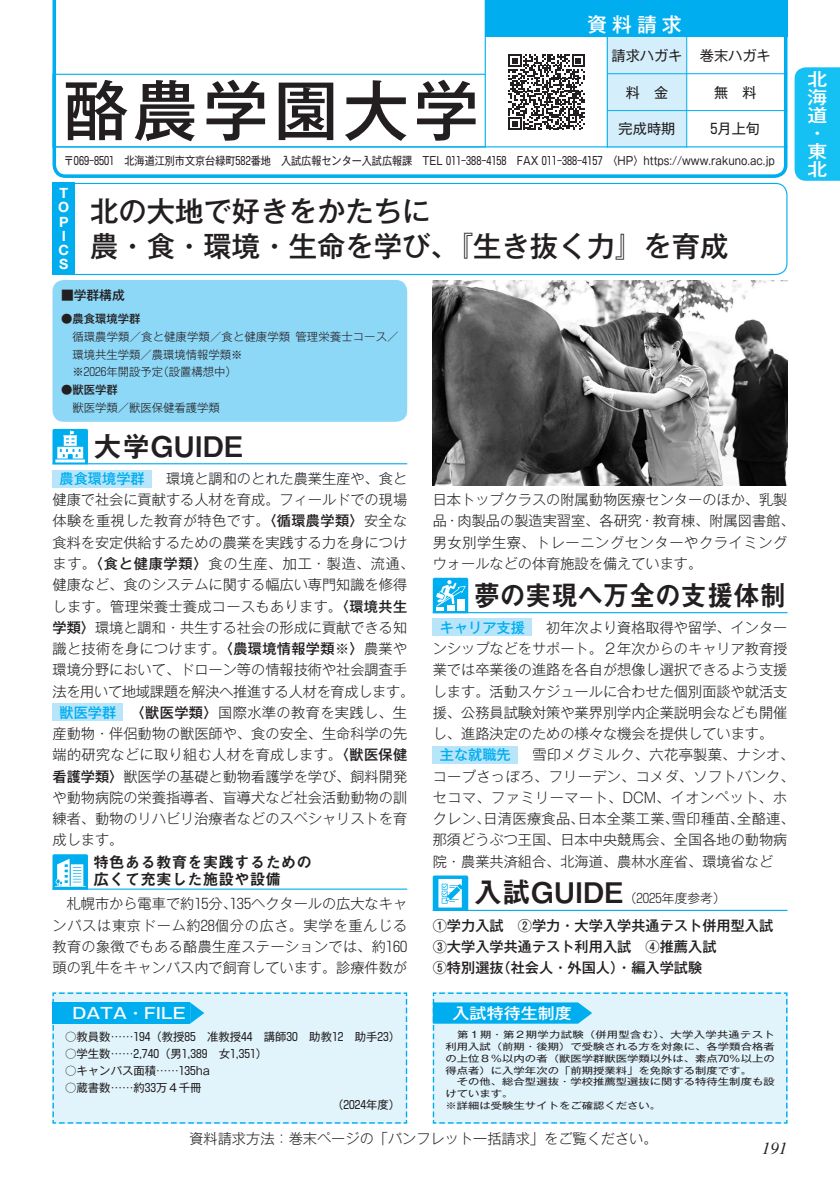
<style>
.page{position:relative;width:840px;height:1191px;background:#fff}
.page>*{position:absolute;margin:0;border:0;box-sizing:border-box;transform-origin:0 0}
.t1{font:500 65.2px "Gothic MB101 Pr 5";letter-spacing:.075em;color:#231f20}
.t2{font:500 28.4px "Gothic MB101 Pr 5";color:#231f20}
.t3{font:28.4px "Midashi Go Pr 5 MB31";color:#231f20}
.t4{font:28.4px "Midashi Go Pr 5 MB31";letter-spacing:-.03em;color:#231f20;scale:.93 1}
.t5{font:500 19.8px "Gothic MB101 Pr 5";color:#fff}
.t6{font:500 17.8px/17.8px "Gothic MB101 Pr 5";color:#fff;scale:1.11 1}
.t7{font:italic 17px "Times LT Std";color:#231f20}
.t8{font:15.6px "Midashi Go Pr 5 MB31";color:#231f20}
.t9{font:500 15.4px "Gothic MB101 Pr 5";color:#fff;scale:1.11 1}
.t10{font:300 14.2px/21.2px "Gothic MB101 Pr 5";color:#231f20;text-align:justify}
.t11{font:300 14.2px/21.2px "Gothic MB101 Pr 5";letter-spacing:.025em;color:#231f20}
.t12{font:500 14.2px "Gothic MB101 Pr 5";color:#231f20}
.t13{font:14.2px "Gothic MB101 Pr 5";color:#231f20}
.t14{font:500 14.2px "Gothic MB101 Pr 5";color:#00aeef}
.t15{font:700 14.2px "Helvetica Neue LT Std";color:#fff}
.t16{font:500 12.8px "Gothic MB101 Pr 5";color:#231f20}
.t17{font:11.4px "Gothic MB101 Pr 5";color:#231f20;scale:.89 1}
.t18{font:11.4px "Gothic MB101 Pr 5";color:#231f20}
.t19{font:300 11.4px/17.8px "Gothic MB101 Pr 5";color:#231f20}
.t20{font:500 11.4px "Gothic MB101 Pr 5";color:#231f20}
.t21{font:9px/11.6px "Gothic MB101 Pr 5";color:#231f20;text-align:justify;scale:1.25 1}
.s1{font-family:"Shin Go Pr 5"}
.s2{font-weight:500}
.s3{font-family:"Gothic MB101 Pr 5";font-weight:300;font-size:12.8px}
.s4{font-family:"Shin Go Pr 5";font-weight:300;font-size:12.8px}
</style>
<div class="page">
<div style="left:794px;top:67px;width:45px;height:114px;background:#15c0f2"></div>
<div style="left:52px;top:183px;width:735px;height:92px;border:1px solid #00aeef;border-radius:11px"></div>
<svg style="left:52px;top:992px;width:355px;height:131px;background:#ceeefa"></svg>
<svg style="left:52px;top:0;width:735px;height:178px"></svg>
<hr style="left:52px;top:146px;width:735px;height:1px;background:#00aeef">
<div style="left:52px;top:74px;width:433px;height:73px;border:1px solid #00aeef"></div>
<hr style="left:606px;top:37px;width:1px;height:110px;background:#00aeef">
<svg style="left:508px;top:54px;width:76px;height:76px"></svg>
<hr style="left:484px;top:0;width:1px;height:74px;background:#00aeef">
<div style="left:485px;top:0;width:302px;height:37px;background:#00aeef"></div>
<hr style="left:686px;top:37px;width:1px;height:110px;background:#00aeef">
<hr style="left:607px;top:73px;width:180px;height:1px;background:#00aeef">
<hr style="left:607px;top:110px;width:180px;height:1px;background:#00aeef">
<div style="left:52px;top:470px;width:100px;height:17px;background:#b9e5fa"></div>
<div style="left:52px;top:704px;width:71px;height:17px;background:#b9e5fa"></div>
<hr style="left:52px;top:463px;width:355px;height:1px;background:#00aeef">
<svg style="left:52px;top:429px;width:36px;height:35px"></svg>
<hr style="left:52px;top:888px;width:355px;height:1px;background:#00aeef">
<svg style="left:52px;top:854px;width:36px;height:35px"></svg>
<div style="left:432px;top:619px;width:99px;height:17px;background:#b9e5fa"></div>
<div style="left:432px;top:746px;width:85px;height:17px;background:#b9e5fa"></div>
<hr style="left:432px;top:612px;width:355px;height:1px;background:#00aeef">
<svg style="left:432px;top:578px;width:36px;height:35px"></svg>
<div style="left:446px;top:605px;width:8px;height:5px;background:#fff"></div>
<div style="left:457px;top:599px;width:7px;height:11px;background:#fff"></div>
<img style="left:432px;top:280px;width:355px;height:205px">
<div style="left:52px;top:280px;width:355px;height:142px;background:#8dd7f7;border-radius:11px"></div>
<div style="left:52px;top:183px;width:23px;height:92px;background:#00aeef"></div>
<hr style="left:432px;top:909px;width:355px;height:2px;background:#00aeef">
<svg style="left:432px;top:875px;width:36px;height:36px"></svg>
<svg style="left:432px;top:992px;width:355px;height:131px;background:#cdeefa"></svg>
<p class="t5" style="left:587px;top:8px;width:96px">資料請求</p>
<p class="t13" style="left:699px;top:43px;width:72px">巻末ハガキ</p>
<p class="t13" style="left:713px;top:80px;width:44px">無　料</p>
<p class="t13" style="left:710px;top:117px;width:51px"><span class="s1">5</span>月上旬</p>
<p class="t13" style="left:611px;top:44px;width:72px">請求ハガキ</p>
<p class="t13" style="left:625px;top:80px;width:44px">料　金</p>
<p class="t1" style="left:63px;top:56px;width:417px">酪農学園大学</p>
<p class="t17" style="left:64px;top:151px;width:800px">〒<span class="s1">069</span>‒<span class="s1">8501</span>　北海道江別市文京台緑町<span class="s1">582</span>番地　入試広報センター入試広報課　TEL <span class="s1">011</span>‒<span class="s1">388</span>‒<span class="s1">4158</span>　FAX <span class="s1">011</span>‒<span class="s1">388</span>‒<span class="s1">4157</span>　〈HP〉https://www.rakuno.ac.jp</p>
<p class="t13" style="left:618px;top:117px;width:58px">完成時期</p>
<p class="t15" style="left:59px;top:184px;width:10px">T</p>
<p class="t15" style="left:58px;top:198px;width:13px">O</p>
<p class="t15" style="left:59px;top:213px;width:11px">P</p>
<p class="t15" style="left:62px;top:227px;width:6px">I</p>
<p class="t15" style="left:59px;top:241px;width:12px">C</p>
<p class="t15" style="left:59px;top:255px;width:11px">S</p>
<p class="t2" style="left:90px;top:188px;width:342px">北の大地で好きをかたちに</p>
<p class="t2" style="left:90px;top:223px;width:639px">農・食・環境・生命を学び、『生き抜く力』を育成</p>
<p class="t16" style="left:61px;top:284px;width:65px">■学群構成</p>
<p class="t20" style="left:61px;top:309px;width:81px">●農食環境学群</p>
<p class="t19" style="left:72px;top:327px;width:327px">循環農学類／食と健康学類／食と健康学類 管理栄養士コース／環境共生学類／農環境情報学類※</p>
<p class="t19" style="left:72px;top:362px;width:166px">※<span class="s1">2026</span>年開設予定（設置構想中）</p>
<p class="t20" style="left:61px;top:380px;width:58px">●獣医学群</p>
<p class="t19" style="left:72px;top:398px;width:149px">獣医学類／獣医保健看護学類</p>
<p class="t3" style="left:94px;top:423px;width:151px">大学GUIDE</p>
<p class="t14" style="left:60px;top:467px;width:87px">農食環境学群</p>
<p class="t10" style="left:52px;top:467px;width:363px;text-align:left;text-indent:99px">　環境と調和のとれた農業生産や、食と健康で社会に貢献する人材を育成。フィールドでの現場体験を重視した教育が特色です。<span class="s2">〈循環農学類〉</span>安全な食料を安定供給するための農業を実践する力を身につけます。<span class="s2">〈食と健康学類〉</span>食の生産、加工・製造、流通、健康など、食のシステムに関する幅広い専門知識を修得します。管理栄養士養成コースもあります。<span class="s2">〈環境共生学類〉</span>環境と調和・共生する社会の形成に貢献できる知識と技術を身につけます。<span class="s2">〈農環境情報学類※〉</span>農業や環境分野において、ドローン等の情報技術や社会調査手法を用いて地域課題を解決へ推進する人材を育成します。</p>
<p class="t14" style="left:60px;top:700px;width:58px">獣医学群</p>
<p class="t10" style="left:52px;top:700px;width:356px;text-indent:78px"><span class="s2">〈獣医学類〉</span>国際水準の教育を実践し、生産動物・伴侶動物の獣医師や、食の安全、生命科学の先端的研究などに取り組む人材を育成します。<span class="s2">〈獣医保健看護学類〉</span>獣医学の基礎と動物看護学を学び、飼料開発や動物病院の栄養指導者、盲導犬など社会活動動物の訓練者、動物のリハビリ治療者などのスペシャリストを育成します。</p>
<p class="t8" style="left:94px;top:849px;width:220px">特色ある教育を実践するための</p>
<p class="t8" style="left:94px;top:866px;width:189px">広くて充実した施設や設備</p>
<p class="t10" style="left:52px;top:892px;width:356px">　札幌市から電車で約<span class="s1">15</span>分、<span class="s1">135</span>ヘクタールの広大なキャンパスは東京ドーム約<span class="s1">28</span>個分の広さ。実学を重んじる教育の象徴でもある酪農生産ステーションでは、約<span class="s1">160</span>頭の乳牛をキャンパス内で飼育しています。診療件数が</p>
<p class="t9" style="left:72px;top:1000px;width:103px">DATA・FILE</p>
<p class="t18" style="left:65px;top:1027px;width:336px">○教員数……<span class="s1">194</span>（教授<span class="s1">85</span>　准教授<span class="s1">44</span>　講師<span class="s1">30</span>　助教<span class="s1">12</span>　助手<span class="s1">23</span>）</p>
<p class="t18" style="left:65px;top:1044px;width:203px">○学生数……<span class="s1">2</span>,<span class="s1">740</span>（男<span class="s1">1</span>,<span class="s1">389</span>　女<span class="s1">1</span>,<span class="s1">351</span>）</p>
<p class="t18" style="left:65px;top:1061px;width:146px">○キャンパス面積……<span class="s1">135</span>ha</p>
<p class="t18" style="left:65px;top:1078px;width:138px">○蔵書数……約<span class="s1">33</span>万４千冊</p>
<p class="t18" style="left:326px;top:1095px;width:75px">　（<span class="s1">2024</span>年度）</p>
<p class="t10" style="left:432px;top:488px;width:363px;text-align:left">日本トップクラスの附属動物医療センターのほか、乳製品・肉製品の製造実習室、各研究・教育棟、附属図書館、男女別学生寮、トレーニングセンターやクライミングウォールなどの体育施設を備えています。</p>
<p class="t4" style="left:473px;top:572px;width:337px">夢の実現へ万全の支援体制</p>
<p class="t10" style="left:432px;top:615px;width:356px;text-indent:99px">　初年次より資格取得や留学、インターンシップなどをサポート。２年次からのキャリア教育授業では卒業後の進路を各自が想像し選択できるよう支援します。活動スケジュールに合わせた個別面談や就活支援、公務員試験対策や業界別学内企業説明会なども開催し、進路決定のための様々な機会を提供しています。</p>
<p class="t14" style="left:439px;top:743px;width:72px">主な就職先</p>
<p class="t14" style="left:439px;top:615px;width:87px">キャリア支援</p>
<p class="t11" style="left:432px;top:743px;width:363px;text-indent:85px">　雪印メグミルク、六花亭製菓、ナシオ、コープさっぽろ、フリーデン、コメダ、ソフトバンク、セコマ、ファミリーマート、DCM、イオンペット、ホクレン、日清医療食品、日本全薬工業、雪印種苗、全酪連、那須どうぶつ王国、日本中央競馬会、全国各地の動物病院・農業共済組合、北海道、農林水産省、環境省など</p>
<p class="t3" style="left:473px;top:870px;width:253px">入試GUIDE<span class="s3">（</span><span class="s4">2025</span><span class="s3">年度参考）</span></p>
<p class="t12" style="left:432px;top:913px;width:342px">①学力入試 ②学力・大学入学共通テスト併用型入試</p>
<p class="t12" style="left:432px;top:934px;width:285px">③大学入学共通テスト利用入試 ④推薦入試</p>
<p class="t12" style="left:432px;top:956px;width:271px">⑤特別選抜（社会人・外国人）・編入学試験</p>
<p class="t9" style="left:452px;top:1000px;width:109px">入試特待生制度</p>
<p class="t21" style="left:445px;top:1028px;width:265px">　第１期・第２期学力試験（併用型含む）、大学入学共通テスト利用入試（前期・後期）で受験される方を対象に、各学類合格者の上位８％以内の者（獣医学群獣医学類以外は、素点<span class="s1">70</span>％以上の得点者）に入学年次の「前期授業料」を免除する制度です。</p>
<p class="t21" style="left:445px;top:1075px;width:265px">　その他、総合型選抜・学校推薦型選抜に関する特待生制度も設けています。</p>
<p class="t21" style="left:445px;top:1098px;width:174px">※詳細は受験生サイトをご確認ください。</p>
<p class="t10" style="left:189px;top:1126px;width:469px">資料請求方法：巻末ページの「パンフレット一括請求」をご覧ください。</p>
<p class="t7" style="left:761px;top:1139px;width:27px">191</p>
<p class="t6" style="left:806px;top:69px;width:19px">北海道・東北</p>
</div>
